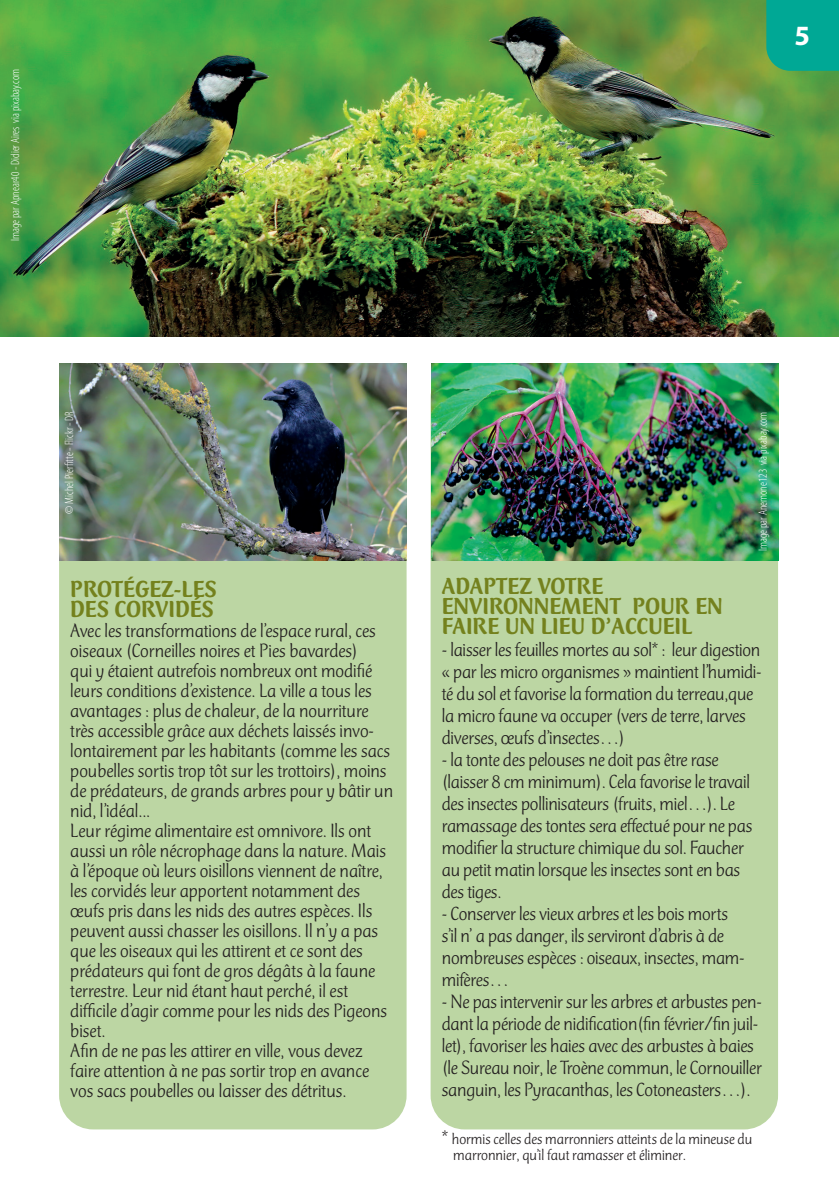
<style>
.page{position:relative;width:839px;height:1190px;background:#fff}
.page>*{position:absolute;margin:0;border:0;box-sizing:border-box;transform-origin:0 0}
.t1{font:700 28px "Myriad Pro";color:#fff}
.texte_corps_10{font:500 24px/20px "Club Type Std";color:#74811d}
.texte_corps_9{font:500 24px/20px "Club Type Std";color:#74811d}
.texte_corps_9-2{font:300 20px/20px "Club Type Std";color:#231f20}
.texte_corps_10-2{font:300 20px/22px "Club Type Std";letter-spacing:-.01em;color:#231f20}
.texte_corps_10-3{font:300 16px/16px "Club Type Std";color:#231f20}
.texte_corps_9-3{font:300 condensed 12px "Myriad Pro";color:#fff}
.s1{font-size:20px}
</style>
<div class="page">
<img style="left:0;top:0;width:838px;height:337px">
<div style="left:59px;top:364px;width:347px;height:765px;background:#bcd6a3;border-radius:34px"></div>
<div style="left:430px;top:364px;width:348px;height:765px;background:#bcd6a3;border-radius:34px"></div>
<img style="left:59px;top:364px;width:347px;height:196px">
<img style="left:431px;top:364px;width:347px;height:196px">
<div style="left:766px;top:0;width:73px;height:71px;background:#00a895"></div>
<p class="texte_corps_9-3" style="left:8px;top:241px;width:173px;rotate:-90deg">Image par Apnear40 - Didier Aires via pixabay.com</p>
<p class="t1" style="left:794px;top:18px;width:17px">5</p>
<p class="texte_corps_9-3" style="left:62px;top:514px;width:104px;rotate:-90deg">© Michel Pierfitte - Flickr - DR</p>
<p class="texte_corps_9" style="left:70px;top:579px;width:148px">PROTÉGEZ-LES<br>DES CORVIDÉS</p>
<p class="texte_corps_9-2" style="left:70px;top:620px;width:324px">Avec les transformations de l’espace rural, ces oiseaux (Corneilles noires et Pies bavardes)<br>qui y étaient autrefois nombreux ont modifié leurs conditions d’existence. La ville a tous les avantages : plus de chaleur, de la nourriture très accessible grâce aux déchets laissés invo&shy;lontairement par les habitants (comme les sacs poubelles sortis trop tôt sur les trottoirs), moins de prédateurs, de grands arbres pour y bâtir un nid, l’idéal...</p>
<p class="texte_corps_9-2" style="left:70px;top:820px;width:318px">Leur régime alimentaire est omnivore. Ils ont aussi un rôle nécrophage dans la nature. Mais à l’époque où leurs oisillons viennent de naître, les corvidés leur apportent notamment des œufs pris dans les nids des autres espèces. Ils peuvent aussi chasser les oisillons. Il n’y a pas que les oiseaux qui les attirent et ce sont des prédateurs qui font de gros dégâts à la faune terrestre. Leur nid étant haut perché, il est difficile d’agir comme pour les nids des Pigeons biset.</p>
<p class="texte_corps_9-2" style="left:70px;top:1040px;width:300px">Afin de ne pas les attirer en ville, vous devez faire attention à ne pas sortir trop en avance vos sacs poubelles ou laisser des détritus.</p>
<p class="texte_corps_9-3" style="left:755px;top:551px;width:141px;rotate:-90deg">Image par Anemone123 via pixabay.com</p>
<p class="texte_corps_10" style="left:442px;top:577px;width:163px">ADAPTEZ VOTRE</p>
<p class="texte_corps_10" style="left:442px;top:597px;width:282px">ENVIRONNEMENT POUR EN<br>FAIRE UN LIEU D’ACCUEIL</p>
<p class="texte_corps_10-2" style="left:442px;top:639px;width:321px">- laisser les feuilles mortes au sol* : leur digestion « par les micro organismes » maintient l’humidi&shy;té du sol et favorise la formation du terreau,que la micro faune va occuper (vers de terre, larves diverses, œufs d’insectes…)</p>
<p class="texte_corps_10-2" style="left:442px;top:749px;width:312px">- la tonte des pelouses ne doit pas être rase (laisser 8 cm minimum). Cela favorise le travail des insectes pollinisateurs (fruits, miel…). Le ramassage des tontes sera effectué pour ne pas modifier la structure chimique du sol. Faucher au petit matin lorsque les insectes sont en bas des tiges.</p>
<p class="texte_corps_10-2" style="left:442px;top:903px;width:304px">- Conserver les vieux arbres et les bois morts s’il n’ a pas danger, ils serviront d’abris à de nombreuses espèces : oiseaux, insectes, mam&shy;mifères…</p>
<p class="texte_corps_10-2" style="left:442px;top:991px;width:322px">- Ne pas intervenir sur les arbres et arbustes pen&shy;dant la période de nidification(fin février/fin juil&shy;let), favoriser les haies avec des arbustes à baies (le Sureau noir, le Troène commun, le Cornouiller sanguin, les Pyracanthas, les Cotoneasters…).</p>
<p class="texte_corps_10-3" style="left:453px;top:1131px;width:301px;text-indent:-11px"><span class="s1">*</span> hormis celles des marronniers atteints de la mineuse du marronnier, qu’il faut ramasser et éliminer.</p>
</div>
